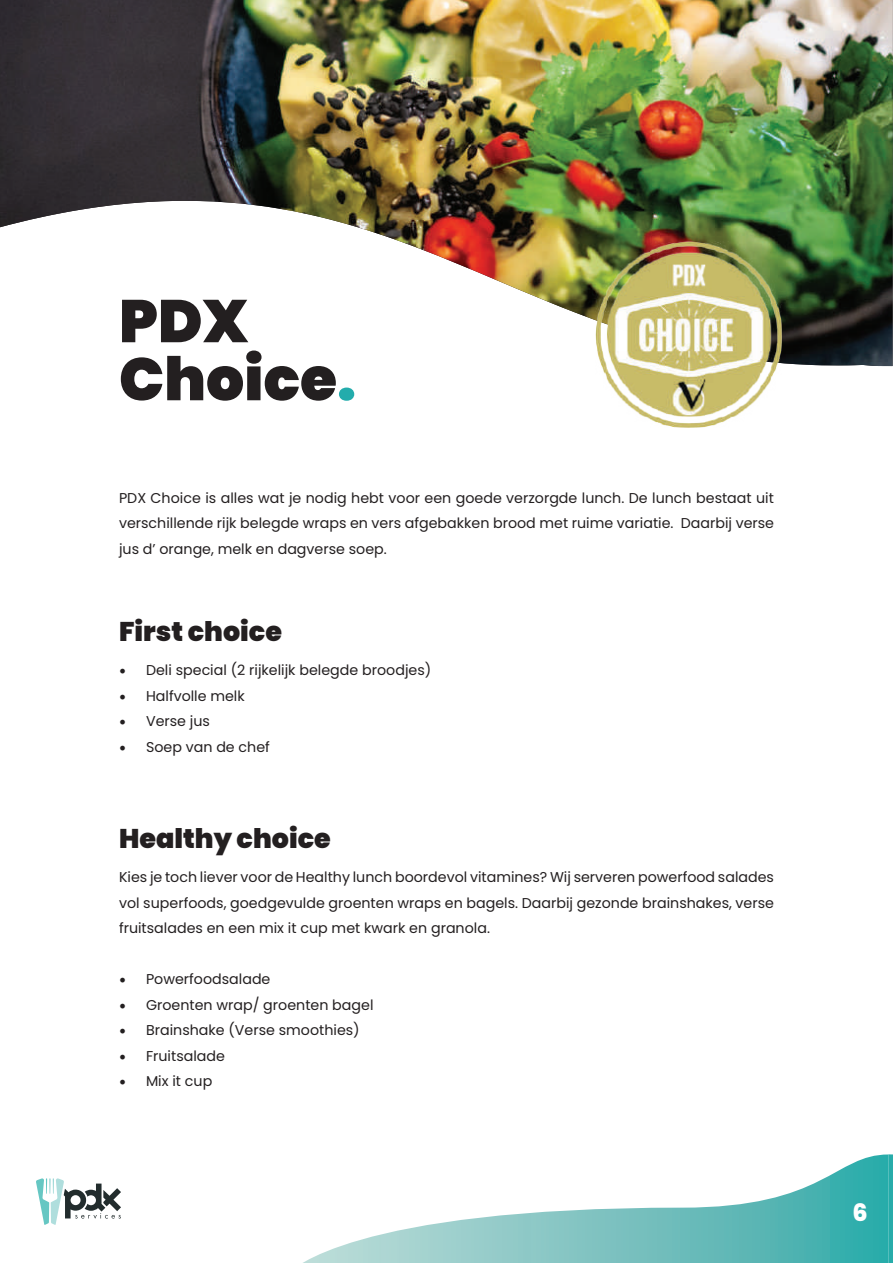
<style>
.page{position:relative;width:893px;height:1263px;background:#fff}
.page>*{position:absolute;margin:0;border:0;box-sizing:border-box;transform-origin:0 0}
.t1{font:900 60px/58.1px "Poppins";color:#231f20}
.t2{font:900 27px "Poppins";color:#231f20}
.t3{font:800 24px "Poppins";color:#fff}
.t4{font:14.25px/25.5px "Poppins";color:#231f20;text-align:justify}
.s1{color:#23acac}
.s2{font-family:"Minion Pro";font-size:18px}
</style>
<div class="page">
<svg style="left:888px;top:1154px;width:5px;height:109px"></svg>
<svg style="left:303px;top:1154px;width:585px;height:109px"></svg>
<svg style="left:36px;top:1178px;width:85px;height:47px"></svg>
<img style="left:0;top:0;width:893px;height:367px">
<img style="left:596px;top:241px;width:186px;height:187px">
<h1 class="t1" style="left:119px;top:292px;width:239px">PDX<br>Choice<span class="s1">.</span></h1>
<p class="t4" style="left:119px;top:485px;width:657px">PDX Choice is alles wat je nodig hebt voor een goede verzorgde lunch. De lunch bestaat uit verschillende rijk belegde wraps en vers afgebakken brood met ruime variatie. Daarbij verse jus d’ orange, melk en dagverse soep.</p>
<h2 class="t2" style="left:119px;top:616px;width:165px">First choice</h2>
<p class="t4" style="left:119px;top:658px;width:314px"><span class="s2">•</span> Deli special (2 rijkelijk belegde broodjes)</p>
<p class="t4" style="left:119px;top:683px;width:127px"><span class="s2">•</span> Halfvolle melk</p>
<p class="t4" style="left:119px;top:709px;width:92px"><span class="s2">•</span> Verse jus</p>
<p class="t4" style="left:119px;top:734px;width:152px"><span class="s2">•</span> Soep van de chef</p>
<h2 class="t2" style="left:119px;top:823px;width:213px">Healthy choice</h2>
<p class="t4" style="left:119px;top:864px;width:656px">Kies je toch liever voor de Healthy lunch boordevol vitamines? Wij serveren powerfood salades vol superfoods, goedgevulde groenten wraps en bagels. Daarbij gezonde brainshakes, verse fruitsalades en een mix it cup met kwark en granola.</p>
<p class="t4" style="left:119px;top:966px;width:153px"><span class="s2">•</span> Powerfoodsalade</p>
<p class="t4" style="left:119px;top:992px;width:256px"><span class="s2">•</span> Groenten wrap/ groenten bagel</p>
<p class="t4" style="left:119px;top:1017px;width:242px"><span class="s2">•</span> Brainshake (Verse smoothies)</p>
<p class="t4" style="left:119px;top:1043px;width:107px"><span class="s2">•</span> Fruitsalade</p>
<p class="t4" style="left:119px;top:1068px;width:95px"><span class="s2">•</span> Mix it cup</p>
<h3 class="t3" style="left:852px;top:1198px;width:17px">6</h3>
</div>
